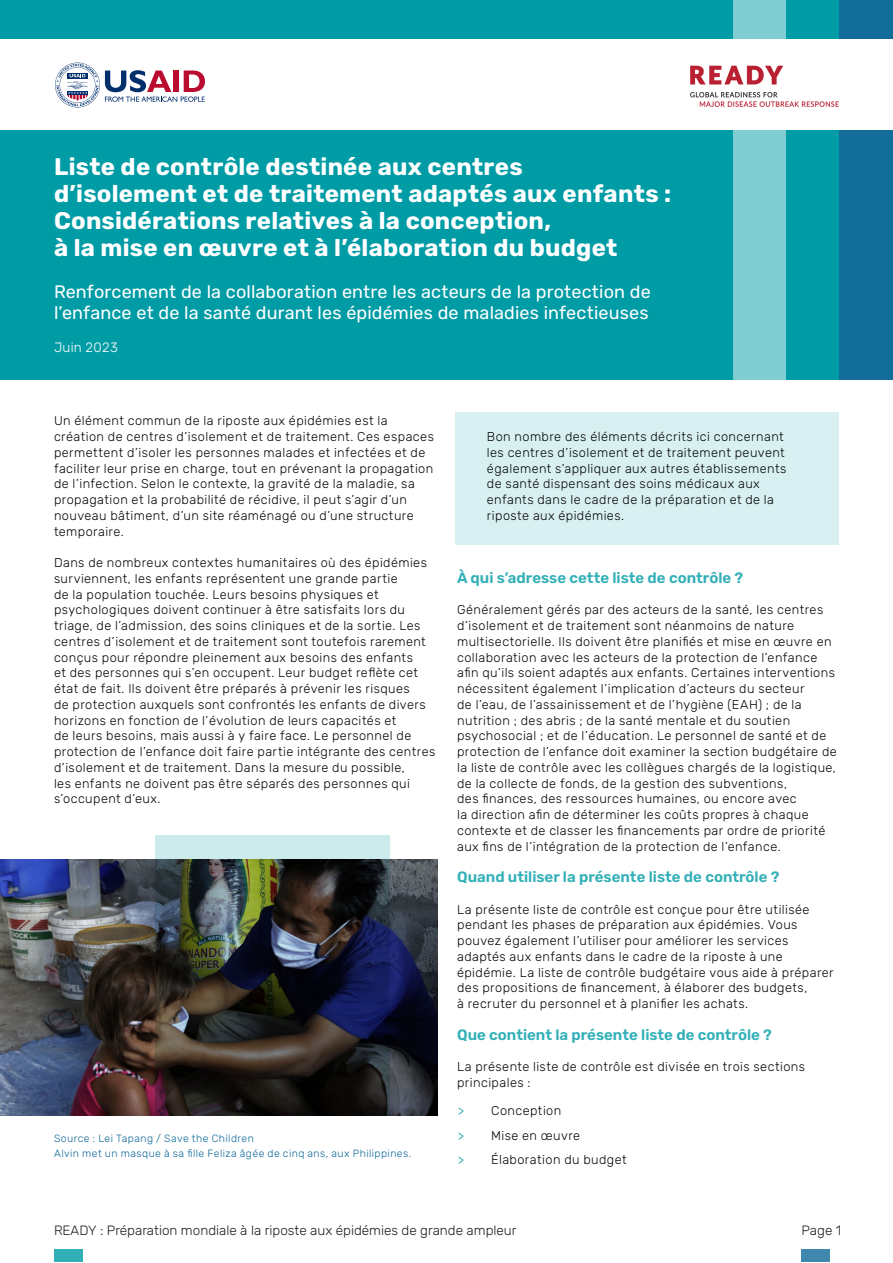
<style>
.page{position:relative;width:893px;height:1263px;background:#fff}
.page>*{position:absolute;margin:0;border:0;box-sizing:border-box;transform-origin:0 0}
.Main_title{font:700 24px/27px "Rubik";letter-spacing:.01em;color:#fff}
.Main_subtitle{font:18px/21px "Rubik";letter-spacing:.01em;color:#fff}
.Subhead{font:600 15px "Rubik";color:#33b0b8}
.t1{font:300 13.5px "Rubik";color:#231f20}
.Main_subtitle-2{font:300 13.5px "Rubik";letter-spacing:.02em;color:#fff}
.Body_1{font:300 12.75px/15.8px "Rubik";letter-spacing:.03em;color:#070906}
.Body_1-2{font:300 10.5px/15px "Rubik";letter-spacing:.04em;color:#106999}
.s1{color:#009ca6}
</style>
<div class="page">
<div style="left:54px;top:1249px;width:28px;height:13px;background:#33afb7"></div>
<div style="left:801px;top:1249px;width:29px;height:13px;background:#3f87ad"></div>
<div style="left:455px;top:412px;width:384px;height:132px;background:#d9f0f2"></div>
<div style="left:0;top:0;width:893px;height:380px;background:#009ca6"></div>
<div style="left:733px;top:0;width:54px;height:380px;background:#80ced2"></div>
<div style="left:839px;top:0;width:53px;height:380px;background:#126d9a"></div>
<div style="left:0;top:39px;width:893px;height:91px;background:#fff"></div>
<svg style="left:55px;top:63px;width:150px;height:44px"></svg>
<img style="left:690px;top:65px;width:149px;height:42px">
<div style="left:155px;top:835px;width:235px;height:280px;background:#ccebed"></div>
<img style="left:0;top:859px;width:437px;height:256px">
<p class="Main_title" style="left:54px;top:154px;width:619px">Liste de contrôle destinée aux centres d’isolement et de traitement adaptés aux enfants :<br>Considérations relatives à la conception,<br>à la mise en œuvre et à l’élaboration du budget</p>
<p class="Main_subtitle" style="left:54px;top:282px;width:598px">Renforcement de la collaboration entre les acteurs de la protection de l’enfance et de la santé durant les épidémies de maladies infectieuses</p>
<p class="Main_subtitle-2" style="left:54px;top:339px;width:65px">Juin 2023</p>
<p class="Body_1" style="left:54px;top:413px;width:381px">Un élément commun de la riposte aux épidémies est la création de centres d’isolement et de traitement. Ces espaces permettent d’isoler les personnes malades et infectées et de faciliter leur prise en charge, tout en prévenant la propagation de l’infection. Selon le contexte, la gravité de la maladie, sa propagation et la probabilité de récidive, il peut s’agir d’un nouveau bâtiment, d’un site réaménagé ou d’une structure temporaire.</p>
<p class="Body_1" style="left:54px;top:555px;width:383px">Dans de nombreux contextes humanitaires où des épidémies surviennent, les enfants représentent une grande partie<br>de la population touchée. Leurs besoins physiques et psychologiques doivent continuer à être satisfaits lors du triage, de l’admission, des soins cliniques et de la sortie. Les centres d’isolement et de traitement sont toutefois rarement conçus pour répondre pleinement aux besoins des enfants<br>et des personnes qui s’en occupent. Leur budget reflète cet état de fait. Ils doivent être préparés à prévenir les risques<br>de protection auxquels sont confrontés les enfants de divers horizons en fonction de l’évolution de leurs capacités et<br>de leurs besoins, mais aussi à y faire face. Le personnel de protection de l’enfance doit faire partie intégrante des centres d’isolement et de traitement. Dans la mesure du possible,<br>les enfants ne doivent pas être séparés des personnes qui s’occupent d’eux.</p>
<p class="Body_1-2" style="left:54px;top:1131px;width:359px">Source : Lei Tapang / Save the Children<br>Alvin met un masque à sa fille Feliza âgée de cinq ans, aux Philippines.</p>
<p class="Body_1" style="left:487px;top:429px;width:301px">Bon nombre des éléments décrits ici concernant les centres d’isolement et de traitement peuvent également s’appliquer aux autres établissements de santé dispensant des soins médicaux aux enfants dans le cadre de la préparation et de la riposte aux épidémies.</p>
<p class="Subhead" style="left:457px;top:569px;width:288px">À qui s’adresse cette liste de contrôle ?</p>
<p class="Body_1" style="left:457px;top:602px;width:381px">Généralement gérés par des acteurs de la santé, les centres d’isolement et de traitement sont néanmoins de nature multisectorielle. Ils doivent être planifiés et mise en œuvre en collaboration avec les acteurs de la protection de l’enfance afin qu’ils soient adaptés aux enfants. Certaines interventions nécessitent également l’implication d’acteurs du secteur<br>de l’eau, de l’assainissement et de l’hygiène (EAH) ; de la nutrition ; des abris ; de la santé mentale et du soutien psychosocial ; et de l’éducation. Le personnel de santé et de protection de l’enfance doit examiner la section budgétaire de la liste de contrôle avec les collègues chargés de la logistique, de la collecte de fonds, de la gestion des subventions,<br>des finances, des ressources humaines, ou encore avec<br>la direction afin de déterminer les coûts propres à chaque contexte et de classer les financements par ordre de priorité aux fins de l’intégration de la protection de l’enfance.</p>
<p class="Subhead" style="left:457px;top:868px;width:324px">Quand utiliser la présente liste de contrôle ?</p>
<p class="Body_1" style="left:457px;top:902px;width:378px">La présente liste de contrôle est conçue pour être utilisée pendant les phases de préparation aux épidémies. Vous pouvez également l’utiliser pour améliorer les services adaptés aux enfants dans le cadre de la riposte à une épidémie. La liste de contrôle budgétaire vous aide à préparer des propositions de financement, à élaborer des budgets,<br>à recruter du personnel et à planifier les achats.</p>
<p class="Subhead" style="left:457px;top:1026px;width:316px">Que contient la présente liste de contrôle ?</p>
<p class="Body_1" style="left:457px;top:1059px;width:349px">La présente liste de contrôle est divisée en trois sections principales :</p>
<p class="Body_1" style="left:458px;top:1103px;width:105px"><span class="s1">&gt;</span> Conception</p>
<p class="Body_1" style="left:458px;top:1128px;width:124px"><span class="s1">&gt;</span> Mise en œuvre</p>
<p class="Body_1" style="left:458px;top:1152px;width:170px"><span class="s1">&gt;</span> Élaboration du budget</p>
<p class="t1" style="left:54px;top:1223px;width:464px">READY : Préparation mondiale à la riposte aux épidémies de grande ampleur</p>
<p class="t1" style="left:801px;top:1223px;width:41px">Page 1</p>
</div>
